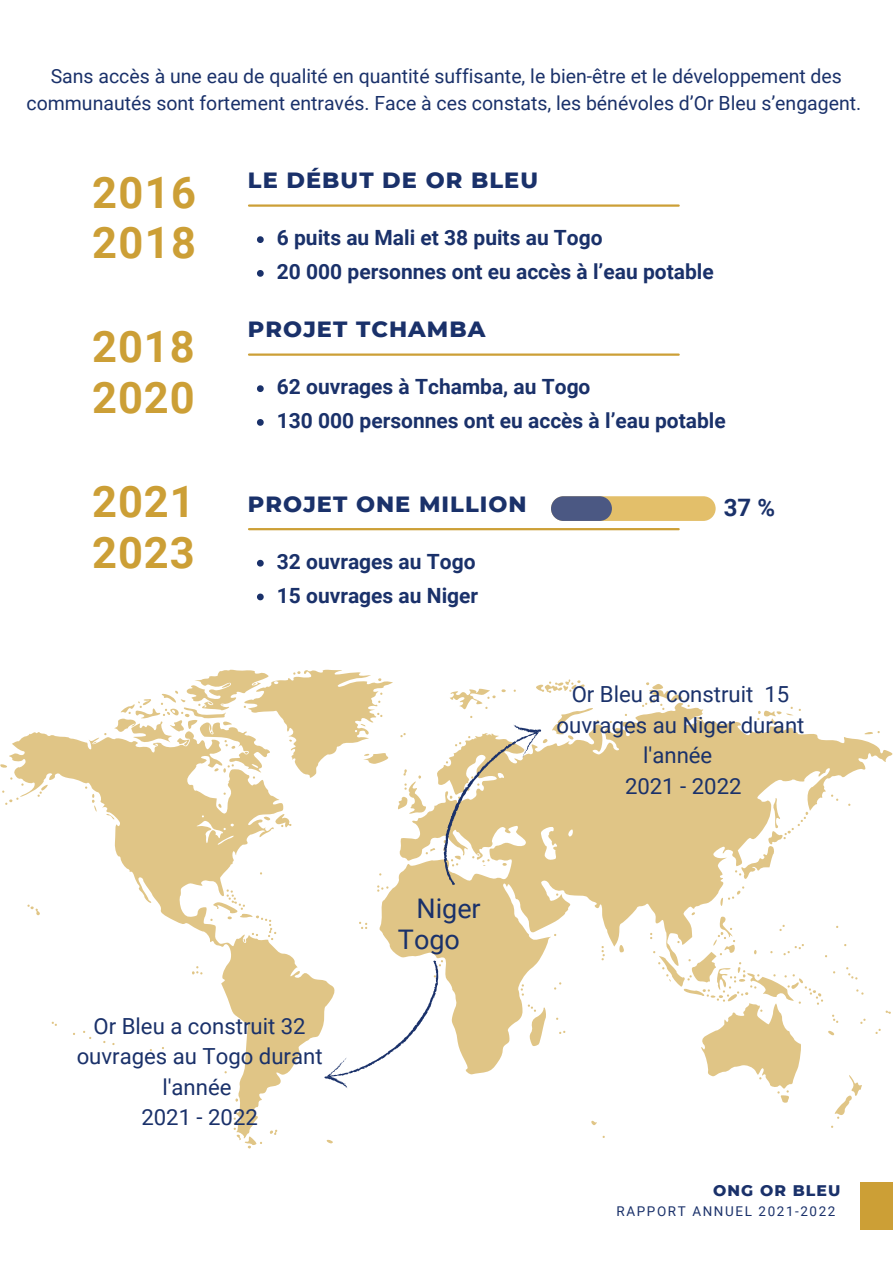
<style>
.page{position:relative;width:893px;height:1264px;background:#fff}
.page>*{position:absolute;margin:0;border:0;box-sizing:border-box;transform-origin:0 0}
.t1{font:700 43.5px/50.6px "Roboto";letter-spacing:.02em;color:#cc9f36}
.t2{font:27px "Roboto";color:#1a316a}
.t3{font:700 24px "Roboto";color:#1a316a}
.t4{font:800 22.5px "Montserrat";letter-spacing:.045em;color:#1a316a}
.t5{font:22.2px/30.3px "Roboto";color:#1a316a;text-align:center}
.t6{font:700 21px "Roboto";color:#1a316a}
.t7{font:19.5px/27px "Roboto";color:#1a316a;text-align:center}
.t8{font:800 15.75px "Montserrat";letter-spacing:.07em;color:#1a316a}
.t9{font:13.5px "Roboto";letter-spacing:.12em;color:#1a316a}
</style>
<div class="page">
<svg style="left:257px;top:236px;width:7px;height:7px"></svg>
<svg style="left:257px;top:270px;width:7px;height:7px"></svg>
<svg style="left:257px;top:385px;width:7px;height:7px"></svg>
<svg style="left:257px;top:419px;width:7px;height:7px"></svg>
<div style="left:860px;top:1181px;width:32px;height:48px;background:#cc9f36"></div>
<hr style="left:249px;top:204px;width:429px;height:3px;background:#cc9f36">
<hr style="left:249px;top:353px;width:429px;height:3px;background:#cc9f36">
<svg style="left:0;top:669px;width:892px;height:479px"></svg>
<svg style="left:323px;top:945px;width:131px;height:160px"></svg>
<svg style="left:429px;top:710px;width:113px;height:185px"></svg>
<svg style="left:257px;top:560px;width:7px;height:6px"></svg>
<svg style="left:257px;top:593px;width:7px;height:7px"></svg>
<hr style="left:249px;top:528px;width:429px;height:2px;background:#cc9f36">
<div style="left:551px;top:496px;width:164px;height:25px;background:#e3bf6a;border-radius:12px"></div>
<div style="left:551px;top:496px;width:61px;height:25px;background:#4b5883;border-radius:12px"></div>
<p class="t7" style="left:26px;top:63px;width:836px">Sans accès à une eau de qualité en quantité suffisante, le bien-être et le développement des communautés sont fortement entravés. Face à ces constats, les bénévoles d’Or Bleu s’engagent.</p>
<p class="t1" style="left:92px;top:167px;width:105px">2016</p>
<p class="t1" style="left:92px;top:218px;width:105px">2018</p>
<p class="t1" style="left:92px;top:322px;width:104px">2018<br>2020</p>
<p class="t4" style="left:248px;top:166px;width:292px">LE DÉBUT DE OR BLEU</p>
<p class="t6" style="left:277px;top:226px;width:327px">6 puits au Mali et 38 puits au Togo</p>
<p class="t6" style="left:277px;top:259px;width:438px">20 000 personnes ont eu accès à l’eau potable</p>
<p class="t4" style="left:248px;top:315px;width:239px">PROJET TCHAMBA</p>
<p class="t6" style="left:277px;top:375px;width:315px">62 ouvrages à Tchamba, au Togo</p>
<p class="t6" style="left:277px;top:408px;width:450px">130 000 personnes ont eu accès à l’eau potable</p>
<p class="t1" style="left:92px;top:477px;width:104px">2021<br>2023</p>
<p class="t4" style="left:248px;top:490px;width:280px">PROJET ONE MILLION</p>
<p class="t3" style="left:723px;top:494px;width:53px">37 %</p>
<p class="t6" style="left:277px;top:549px;width:200px">32 ouvrages au Togo</p>
<p class="t6" style="left:277px;top:583px;width:203px">15 ouvrages au Niger</p>
<p class="t5" style="left:77px;top:1011px;width:247px">Or Bleu a construit 32 ouvrages au Togo durant l'année</p>
<p class="t5" style="left:141px;top:1102px;width:118px">2021 - 2022</p>
<p class="t2" style="left:416px;top:892px;width:66px">Niger</p>
<p class="t2" style="left:398px;top:924px;width:63px">Togo</p>
<p class="t5" style="left:556px;top:679px;width:249px">Or Bleu a construit 15 ouvrages au Niger durant l'année</p>
<p class="t5" style="left:625px;top:770px;width:118px">2021 - 2022</p>
<p class="t8" style="left:713px;top:1180px;width:129px">ONG OR BLEU</p>
<p class="t9" style="left:616px;top:1203px;width:220px">RAPPORT ANNUEL 2021-2022</p>
</div>
